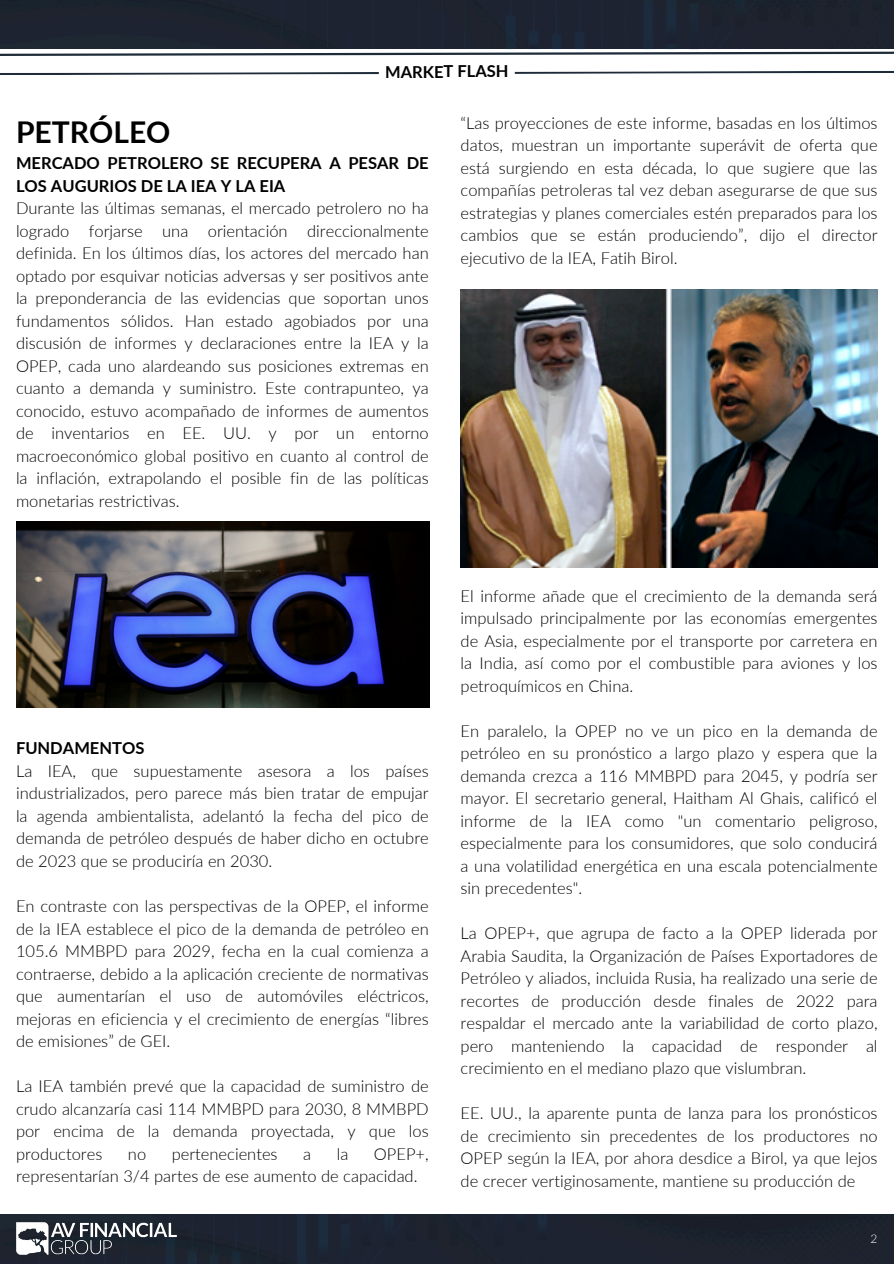
<style>
.page{position:relative;width:894px;height:1264px;background:#fff}
.page>*{position:absolute;margin:0;border:0;box-sizing:border-box;transform-origin:0 0}
.t1{font:700 30px "Lato";color:#000}
.t2{font:300 16.5px/22.5px "Lato";color:#000;text-align:justify}
.t3{font:700 16.5px "Lato";color:#000}
.t4{font:300 12px "Lato";color:#fff}
.s1{font-weight:700}
</style>
<div class="page">
<div style="left:557px;top:1214px;width:336px;height:49px;background:#1e232d"></div>
<div style="left:0;top:1214px;width:557px;height:49px;background:#1e2332"></div>
<div style="left:0;top:0;width:260px;height:49px;background:#1e2332"></div>
<div style="left:260px;top:0;width:633px;height:49px;background:#1e2332"></div>
<svg style="left:0;top:51px;width:893px;height:5px"></svg>
<img style="left:11px;top:1214px;width:170px;height:49px">
<svg style="left:0;top:71px;width:893px;height:4px"></svg>
<img style="left:16px;top:521px;width:413px;height:186px">
<img style="left:460px;top:290px;width:416px;height:278px">
<p class="t3" style="left:385px;top:61px;width:125px">MARKET FLASH</p>
<h1 class="t1" style="left:16px;top:114px;width:156px">PETRÓLEO</h1>
<h1 class="t2" style="left:16px;top:151px;width:414px;text-align:left"><span class="s1">MERCADO PETROLERO SE RECUPERA A PESAR DE LOS AUGURIOS DE LA IEA Y LA EIA<br></span>Durante las últimas semanas, el mercado petrolero no ha logrado forjarse una orientación direccionalmente definida. En los últimos días, los actores del mercado han optado por esquivar noticias adversas y ser positivos ante la preponderancia de las evidencias que soportan unos fundamentos sólidos. Han estado agobiados por una discusión de informes y declaraciones entre la IEA y la OPEP, cada uno alardeando sus posiciones extremas en cuanto a demanda y suministro. Este contrapunteo, ya conocido, estuvo acompañado de informes de aumentos de inventarios en EE. UU. y por un entorno macroeconómico global positivo en cuanto al control de la inflación, extrapolando el posible fin de las políticas monetarias restrictivas.</h1>
<h1 class="t2" style="left:460px;top:111px;width:418px">“Las proyecciones de este informe, basadas en los últimos datos, muestran un importante superávit de oferta que está surgiendo en esta década, lo que sugiere que las compañías petroleras tal vez deban asegurarse de que sus estrategias y planes comerciales estén preparados para los cambios que se están produciendo”, dijo el director ejecutivo de la IEA, Fatih Birol.</h1>
<h1 class="t2" style="left:16px;top:736px;width:414px;text-align:left"><span class="s1">FUNDAMENTOS<br></span>La IEA, que supuestamente asesora a los países industrializados, pero parece más bien tratar de empujar la agenda ambientalista, adelantó la fecha del pico de demanda de petróleo después de haber dicho en octubre de 2023 que se produciría en 2030.</h1>
<h1 class="t2" style="left:16px;top:894px;width:414px">En contraste con las perspectivas de la OPEP, el informe de la IEA establece el pico de la demanda de petróleo en 105.6 MMBPD para 2029, fecha en la cual comienza a contraerse, debido a la aplicación creciente de normativas que aumentarían el uso de automóviles eléctricos, mejoras en eficiencia y el crecimiento de energías “libres de emisiones” de GEI.</h1>
<p class="t2" style="left:16px;top:1074px;width:414px">La IEA también prevé que la capacidad de suministro de crudo alcanzaría casi 114 MMBPD para 2030, 8 MMBPD por encima de la demanda proyectada, y que los productores</p>
<p class="t2" style="left:128px;top:1141px;width:20px">no</p>
<p class="t2" style="left:172px;top:1141px;width:107px">pertenecientes</p>
<p class="t2" style="left:303px;top:1141px;width:9px">a</p>
<p class="t2" style="left:336px;top:1141px;width:13px">la</p>
<p class="t2" style="left:16px;top:1141px;width:414px;text-indent:358px">OPEP+, representarían 3/4 partes de ese aumento de capacidad.</p>
<h1 class="t2" style="left:460px;top:584px;width:418px">El informe añade que el crecimiento de la demanda será impulsado principalmente por las economías emergentes de Asia, especialmente por el transporte por carretera en la India, así como por el combustible para aviones y los petroquímicos en China.</h1>
<h1 class="t2" style="left:460px;top:719px;width:418px">En paralelo, la OPEP no ve un pico en la demanda de petróleo en su pronóstico a largo plazo y espera que la demanda crezca a 116 MMBPD para 2045, y podría ser mayor. El secretario general, Haitham Al Ghais, calificó el informe de la IEA como "un comentario peligroso, especialmente para los consumidores, que solo conducirá a una volatilidad energética en una escala potencialmente sin precedentes".</h1>
<h1 class="t2" style="left:460px;top:921px;width:418px">La OPEP+, que agrupa de facto a la OPEP liderada por Arabia Saudita, la Organización de Países Exportadores de Petróleo y aliados, incluida Rusia, ha realizado una serie de recortes de producción desde finales de 2022 para respaldar el mercado ante la variabilidad de corto plazo, pero manteniendo la capacidad de responder al crecimiento en el mediano plazo que vislumbran.</h1>
<p class="t2" style="left:460px;top:1101px;width:418px">EE. UU., la aparente punta de lanza para los pronósticos de crecimiento sin precedentes de los productores no OPEP según la IEA, por ahora desdice a Birol, ya que lejos de crecer vertiginosamente, mantiene su producción de</p>
<p class="t4" style="left:870px;top:1231px;width:8px">2</p>
</div>
